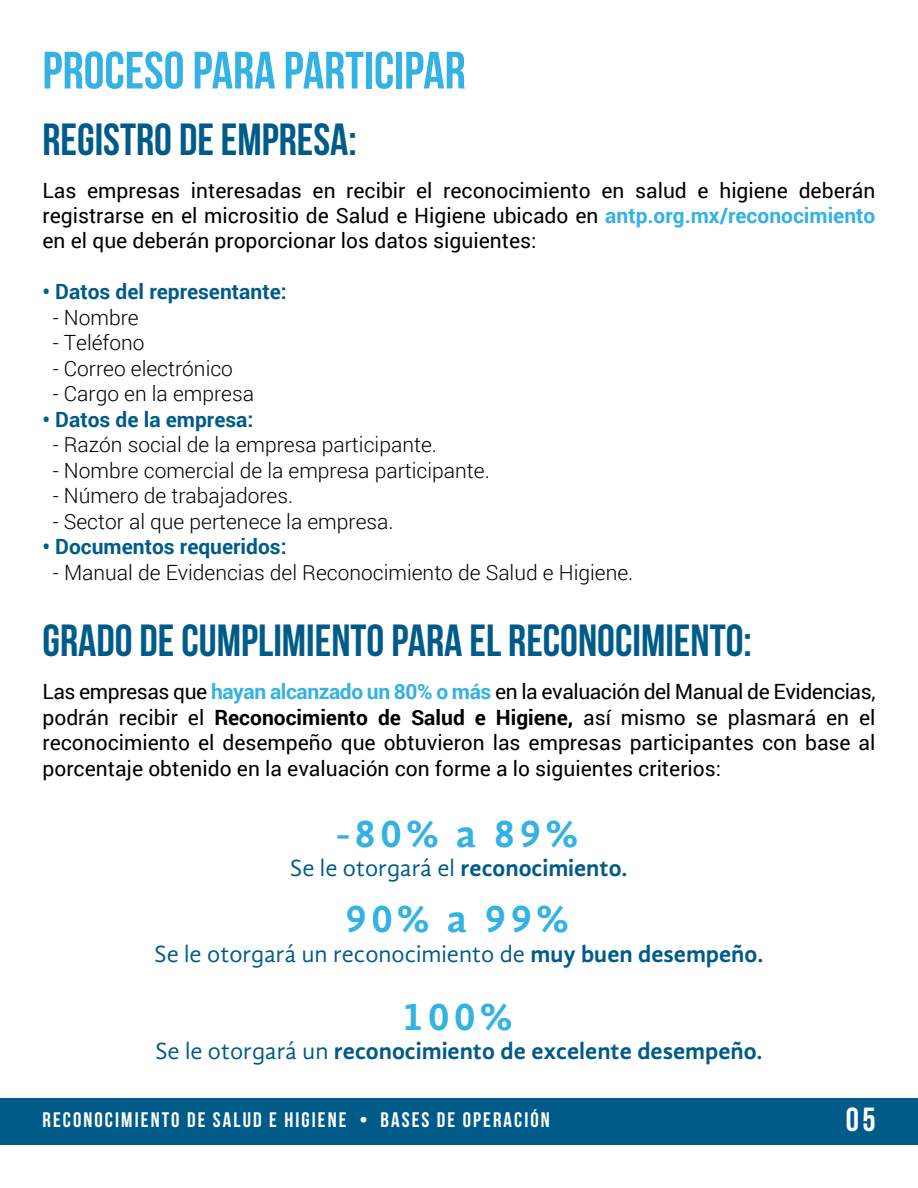
<style>
.page{position:relative;width:918px;height:1188px;background:#fff}
.page>*{position:absolute;margin:0;border:0;box-sizing:border-box;transform-origin:0 0}
.t1{font:700 52.5px "Bebas Neue";color:#34b2e3}
.t2{font:700 45px "Bebas Neue";color:#005b88}
.t3{font:700 40.2px "Gandhi Sans";letter-spacing:.1em;color:#34b2e3}
.t4{font:700 33.45px "Bebas Neue";color:#fff}
.t5{font:700 24.15px "Gandhi Sans";color:#005b88}
.t6{font:24.15px "Gandhi Sans";color:#005b88}
.t7{font:21px/25.5px "Roboto";color:#000;text-align:justify}
.t8{font:300 21px "Roboto";color:#000}
.t9{font:700 21px "Roboto";color:#005b88}
.t10{font:700 21px "Bebas Neue";letter-spacing:.1em;color:#fff}
.s1{font-weight:700;color:#34b2e3}
.s2{font-weight:700}
.s3{font-weight:400}
</style>
<div class="page">
<div style="left:0;top:1098px;width:918px;height:47px;background:#005b88"></div>
<h1 class="t1" style="left:43px;top:42px;width:425px">PROCESO PARA PARTICIPAR</h1>
<h2 class="t2" style="left:43px;top:114px;width:316px">REGISTRO DE EMPRESA:</h2>
<p class="t7" style="left:43px;top:176px;width:834px">Las empresas interesadas en recibir el reconocimiento en salud e higiene deberán registrarse en el micrositio de Salud e Higiene ubicado en <span class="s1">antp.org.mx/reconocimiento </span>en el que deberán proporcionar los datos siguientes:</p>
<p class="t9" style="left:43px;top:277px;width:246px">• Datos del representante:</p>
<p class="t8" style="left:53px;top:303px;width:87px">- Nombre</p>
<p class="t8" style="left:53px;top:328px;width:93px">- Teléfono</p>
<p class="t8" style="left:53px;top:354px;width:182px">- Correo electrónico</p>
<p class="t8" style="left:53px;top:379px;width:203px">- Cargo en la empresa</p>
<p class="t9" style="left:43px;top:405px;width:213px">• Datos de la empresa:</p>
<p class="t8" style="left:53px;top:430px;width:386px">- Razón social de la empresa participante.</p>
<p class="t8" style="left:53px;top:456px;width:438px">- Nombre comercial de la empresa participante.</p>
<p class="t8" style="left:53px;top:481px;width:242px">- Número de trabajadores.</p>
<p class="t8" style="left:53px;top:507px;width:342px">- Sector al que pertenece la empresa.</p>
<p class="t9" style="left:43px;top:532px;width:246px">• Documentos requeridos:</p>
<p class="t8" style="left:53px;top:558px;width:582px">- Manual de Evidencias del Reconocimiento de Salud e Higiene.</p>
<h2 class="t2" style="left:43px;top:616px;width:711px">GRADO DE CUMPLIMIENTO PARA EL RECONOCIMIENTO:</h2>
<p class="t7" style="left:43px;top:678px;width:834px">Las empresas que <span class="s1">hayan alcanzado un 80% o más</span> en la evaluación del Manual de Evidencias, podrán recibir el <span class="s2">Reconocimiento de Salud e Higiene,</span> así mismo se plasmará en el reconocimiento el desempeño que obtuvieron las empresas participantes con base al porcentaje obtenido en la evaluación con forme a lo siguientes criterios:</p>
<h3 class="t3" style="left:336px;top:810px;width:243px">-80% a 89%</h3>
<p class="t5" style="left:290px;top:854px;width:339px"><span class="s3">Se le otorgará el</span> reconocimiento.</p>
<h3 class="t3" style="left:345px;top:896px;width:225px">90% a 99%</h3>
<p class="t6" style="left:155px;top:940px;width:610px">Se le otorgará un reconocimiento de <span class="s2">muy buen desempeño.</span></p>
<h3 class="t3" style="left:402px;top:993px;width:112px">100%</h3>
<p class="t5" style="left:155px;top:1037px;width:609px"><span class="s3">Se le otorgará un</span> reconocimiento de excelente desempeño.</p>
<p class="t10" style="left:43px;top:1108px;width:509px">RECONOCIMIENTO DE SALUD E HIGIENE • BASES DE OPERACIÓN</p>
<h3 class="t4" style="left:846px;top:1102px;width:31px">05</h3>
</div>
